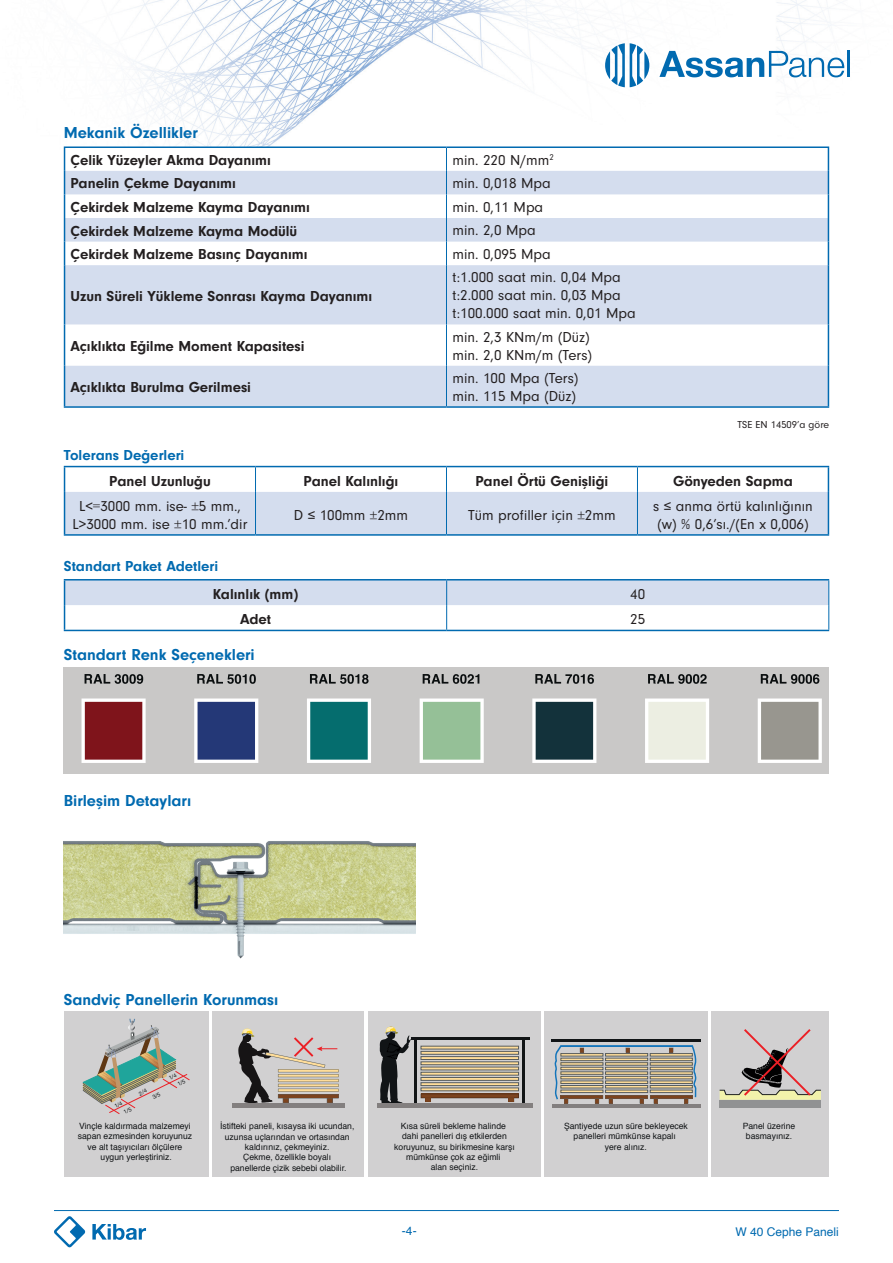
<style>
.page{position:relative;width:893px;height:1263px;background:#fff}
.page>*{position:absolute;margin:0;border:0;box-sizing:border-box;transform-origin:0 0}
.t1{font:700 16.5px "Neuzeit Gro";color:#016ab0}
.t2{font:15px/18px "Neuzeit Gro";color:#231f20}
.t3{font:700 15px "Neuzeit Gro";color:#231f20}
.t4{font:700 15px "Neuzeit Gro";color:#016ab0}
.t5{font:12px "Helvetica";color:#016ab0}
.t6{font:10.5px "Neuzeit Gro";color:#231f20}
.t7{font:8.55px/10.4px "Helvetica";color:#111416;text-align:center}
</style>
<div class="page">
<img style="left:54px;top:0;width:796px;height:1248px">
<hr style="left:64px;top:466px;width:191px;height:1px;background:#016ab0">
<hr style="left:255px;top:466px;width:191px;height:1px;background:#016ab0">
<hr style="left:446px;top:466px;width:191px;height:1px;background:#016ab0">
<hr style="left:637px;top:466px;width:192px;height:1px;background:#016ab0">
<hr style="left:64px;top:534px;width:191px;height:2px;background:#016ab0">
<hr style="left:255px;top:534px;width:191px;height:2px;background:#016ab0">
<hr style="left:446px;top:534px;width:191px;height:2px;background:#016ab0">
<hr style="left:637px;top:534px;width:192px;height:2px;background:#016ab0">
<svg style="left:64px;top:467px;width:765px;height:68px"></svg>
<hr style="left:637px;top:492px;width:1px;height:42px;background:#016ab0">
<hr style="left:64px;top:579px;width:383px;height:1px;background:#016ab0">
<hr style="left:447px;top:579px;width:382px;height:1px;background:#016ab0">
<svg style="left:64px;top:580px;width:765px;height:50px"></svg>
<hr style="left:64px;top:630px;width:383px;height:1px;background:#016ab0">
<hr style="left:447px;top:630px;width:382px;height:1px;background:#016ab0">
<img style="left:64px;top:830px;width:352px;height:138px">
<svg style="left:605px;top:43px;width:44px;height:44px"></svg>
<svg style="left:659px;top:51px;width:185px;height:26px"></svg>
<hr style="left:847px;top:51px;width:3px;height:26px;background:#016ab0">
<div style="left:64px;top:667px;width:765px;height:106px;background:#c9c8c7"></div>
<svg style="left:197px;top:674px;width:59px;height:10px"></svg>
<svg style="left:310px;top:674px;width:59px;height:10px"></svg>
<svg style="left:85px;top:674px;width:58px;height:10px"></svg>
<svg style="left:82px;top:698px;width:64px;height:65px;background:#974248"></svg>
<svg style="left:423px;top:674px;width:56px;height:10px"></svg>
<svg style="left:535px;top:674px;width:59px;height:10px"></svg>
<svg style="left:648px;top:674px;width:59px;height:10px"></svg>
<svg style="left:761px;top:674px;width:58px;height:10px"></svg>
<svg style="left:194px;top:698px;width:64px;height:65px;background:#4f5f91"></svg>
<svg style="left:307px;top:698px;width:64px;height:65px;background:#36898a"></svg>
<svg style="left:420px;top:698px;width:64px;height:65px;background:#a9cbab"></svg>
<svg style="left:532px;top:698px;width:64px;height:65px;background:#415a61"></svg>
<svg style="left:645px;top:698px;width:64px;height:65px;background:#eff0e7"></svg>
<svg style="left:758px;top:698px;width:64px;height:65px;background:#acaaa4"></svg>
<svg style="left:92px;top:1224px;width:54px;height:16px"></svg>
<svg style="left:54px;top:1216px;width:31px;height:31px"></svg>
<hr style="left:54px;top:1210px;width:785px;height:1px;background:#016ab0">
<svg style="left:65px;top:265px;width:763px;height:141px;fill:#d4ddee"></svg>
<hr style="left:446px;top:265px;width:1px;height:59px;background:#016ab0">
<hr style="left:446px;top:324px;width:1px;height:42px;background:#016ab0">
<hr style="left:446px;top:366px;width:1px;height:40px;background:#016ab0">
<hr style="left:64px;top:146px;width:382px;height:2px;background:#016ab0">
<hr style="left:446px;top:146px;width:383px;height:2px;background:#016ab0">
<svg style="left:64px;top:147px;width:765px;height:118px"></svg>
<hr style="left:64px;top:265px;width:1px;height:59px;background:#016ab0">
<hr style="left:828px;top:265px;width:1px;height:59px;background:#016ab0">
<hr style="left:64px;top:324px;width:1px;height:42px;background:#016ab0">
<hr style="left:828px;top:324px;width:1px;height:42px;background:#016ab0">
<hr style="left:64px;top:366px;width:1px;height:40px;background:#016ab0">
<hr style="left:828px;top:366px;width:1px;height:40px;background:#016ab0">
<hr style="left:64px;top:406px;width:382px;height:2px;background:#016ab0">
<hr style="left:446px;top:406px;width:383px;height:2px;background:#016ab0">
<div style="left:64px;top:1011px;width:145px;height:165px;background:#d1d0d1"></div>
<div style="left:213px;top:1011px;width:151px;height:165px;background:#d1d0d1"></div>
<svg style="left:368px;top:1011px;width:172px;height:165px;background:#cbcaca"></svg>
<div style="left:544px;top:1011px;width:164px;height:165px;background:#d1d0d1"></div>
<div style="left:711px;top:1011px;width:118px;height:165px;background:#d1d0d1"></div>
<div style="left:720px;top:1101px;width:101px;height:7px;background:#919293"></div>
<svg style="left:720px;top:1029px;width:101px;height:71px"></svg>
<div style="left:421px;top:1046px;width:98px;height:3px;border:1px solid #595d5d"></div>
<div style="left:421px;top:1051px;width:98px;height:3px;border:1px solid #595d5d"></div>
<div style="left:421px;top:1056px;width:98px;height:4px;border:1px solid #595d5d"></div>
<div style="left:421px;top:1061px;width:98px;height:4px;border:1px solid #595d5d"></div>
<div style="left:421px;top:1072px;width:98px;height:3px;border:1px solid #595d5d"></div>
<div style="left:421px;top:1077px;width:98px;height:3px;border:1px solid #595d5d"></div>
<div style="left:421px;top:1082px;width:98px;height:4px;border:1px solid #595d5d"></div>
<div style="left:421px;top:1088px;width:98px;height:3px;border:1px solid #595d5d"></div>
<hr style="left:411px;top:1037px;width:118px;height:3px;background:#111416">
<hr style="left:415px;top:1039px;width:2px;height:64px;background:#111416">
<hr style="left:523px;top:1039px;width:2px;height:64px;background:#111416">
<svg style="left:380px;top:1026px;width:31px;height:77px;background:#747574"></svg>
<svg style="left:421px;top:1094px;width:98px;height:8px"></svg>
<div style="left:377px;top:1103px;width:155px;height:5px;background:#837f7f"></div>
<hr style="left:278px;top:1069px;width:61px;height:3px;background:#595d5d">
<hr style="left:278px;top:1074px;width:61px;height:3px;background:#595d5d">
<hr style="left:278px;top:1079px;width:61px;height:3px;background:#595d5d">
<hr style="left:278px;top:1084px;width:61px;height:3px;background:#595d5d">
<hr style="left:278px;top:1089px;width:61px;height:3px;background:#595d5d">
<hr style="left:232px;top:1103px;width:113px;height:4px;background:#837f7f">
<svg style="left:238px;top:1028px;width:99px;height:75px"></svg>
<hr style="left:551px;top:1039px;width:150px;height:3px;background:#111416">
<hr style="left:552px;top:1104px;width:149px;height:4px;background:#837f7f">
<svg style="left:554px;top:1045px;width:143px;height:58px"></svg>
<svg style="left:82px;top:1019px;width:108px;height:95px"></svg>
<h1 class="t1" style="left:64px;top:123px;width:136px">Mekanik Özellikler</h1>
<h2 class="t3" style="left:71px;top:151px;width:202px">Çelik Yüzeyler Akma Dayanımı</h2>
<h2 class="t2" style="left:452px;top:151px;width:103px">min. 220 N/mm<sup>2</sup></h2>
<h2 class="t3" style="left:71px;top:175px;width:167px">Panelin Çekme Dayanımı</h2>
<h2 class="t2" style="left:452px;top:175px;width:100px">min. 0,018 Mpa</h2>
<h2 class="t3" style="left:71px;top:199px;width:241px">Çekirdek Malzeme Kayma Dayanımı</h2>
<h2 class="t2" style="left:452px;top:198px;width:92px">min. 0,11 Mpa</h2>
<h2 class="t3" style="left:71px;top:222px;width:228px">Çekirdek Malzeme Kayma Modülü</h2>
<h2 class="t2" style="left:452px;top:222px;width:85px">min. 2,0 Mpa</h2>
<h2 class="t3" style="left:71px;top:246px;width:238px">Çekirdek Malzeme Basınç Dayanımı</h2>
<h2 class="t2" style="left:452px;top:245px;width:100px">min. 0,095 Mpa</h2>
<h2 class="t3" style="left:71px;top:287px;width:303px">Uzun Süreli Yükleme Sonrası Kayma Dayanımı</h2>
<h2 class="t2" style="left:452px;top:269px;width:185px">t:1.000 saat min. 0,04 Mpa t:2.000 saat min. 0,03 Mpa t:100.000 saat min. 0,01 Mpa</h2>
<h2 class="t3" style="left:71px;top:338px;width:236px">Açıklıkta Eğilme Moment Kapasitesi</h2>
<h2 class="t2" style="left:452px;top:328px;width:141px">min. 2,3 KNm/m (Düz) min. 2,0 KNm/m (Ters)</h2>
<h2 class="t3" style="left:71px;top:379px;width:182px">Açıklıkta Burulma Gerilmesi</h2>
<h2 class="t2" style="left:452px;top:369px;width:127px">min. 100 Mpa (Ters) min. 115 Mpa (Düz)</h2>
<p class="t6" style="left:738px;top:419px;width:93px">TSE EN 14509’a göre</p>
<h2 class="t4" style="left:64px;top:446px;width:122px">Tolerans Değerleri</h2>
<h2 class="t3" style="left:109px;top:473px;width:103px">Panel Uzunluğu</h2>
<h2 class="t3" style="left:304px;top:473px;width:96px">Panel Kalınlığı</h2>
<h2 class="t3" style="left:476px;top:473px;width:134px">Panel Örtü Genişliği</h2>
<h2 class="t3" style="left:673px;top:473px;width:121px">Gönyeden Sapma</h2>
<h2 class="t2" style="left:73px;top:497px;width:176px;text-align:center">L&lt;=3000 mm. ise- ±5 mm.,<br>L&gt;3000 mm. ise ±10 mm.’dir</h2>
<h2 class="t2" style="left:294px;top:506px;width:116px">D ≤ 100mm ±2mm</h2>
<h2 class="t2" style="left:468px;top:506px;width:149px">Tüm profiller için ±2mm</h2>
<h2 class="t2" style="left:653px;top:497px;width:161px">s ≤ anma örtü kalınlığının (w) % 0,6’sı./(En x 0,006)</h2>
<h2 class="t4" style="left:64px;top:557px;width:156px">Standart Paket Adetleri</h2>
<h2 class="t3" style="left:213px;top:586px;width:87px">Kalınlık (mm)</h2>
<h2 class="t2" style="left:630px;top:585px;width:16px">40</h2>
<h2 class="t3" style="left:240px;top:611px;width:33px">Adet</h2>
<h2 class="t2" style="left:630px;top:610px;width:16px">25</h2>
<h1 class="t1" style="left:64px;top:645px;width:193px">Standart Renk Seçenekleri</h1>
<h1 class="t1" style="left:64px;top:791px;width:129px">Birleşim Detayları</h1>
<h1 class="t1" style="left:64px;top:990px;width:216px">Sandviç Panellerin Korunması</h1>
<p class="t7" style="left:220px;top:1121px;width:136px">İstifteki paneli, kısaysa iki ucundan, uzunsa uçlarından ve ortasından kaldırınız, çekmeyiniz.<br>Çekme, özellikle boyalı<br>panellerde çizik sebebi olabilir.</p>
<p class="t7" style="left:564px;top:1121px;width:125px">Şantiyede uzun süre bekleyecek panelleri mümkünse kapalı<br>yere alınız.</p>
<p class="t7" style="left:78px;top:1121px;width:116px">Vinçle kaldırmada malzemeyi sapan ezmesinden koruyunuz ve alt taşıyıcıları ölçülere uygun yerleştiriniz.</p>
<p class="t7" style="left:743px;top:1121px;width:54px">Panel üzerine basmayınız.</p>
<p class="t7" style="left:394px;top:1121px;width:122px">Kısa süreli bekleme halinde dahi panelleri dış etkilerden koruyunuz, su birikmesine karşı mümkünse çok az eğimli<br>alan seçiniz.</p>
<h3 class="t5" style="left:402px;top:1221px;width:16px">-4-</h3>
<h3 class="t5" style="left:736px;top:1222px;width:105px">W 40 Cephe Paneli</h3>
</div>
